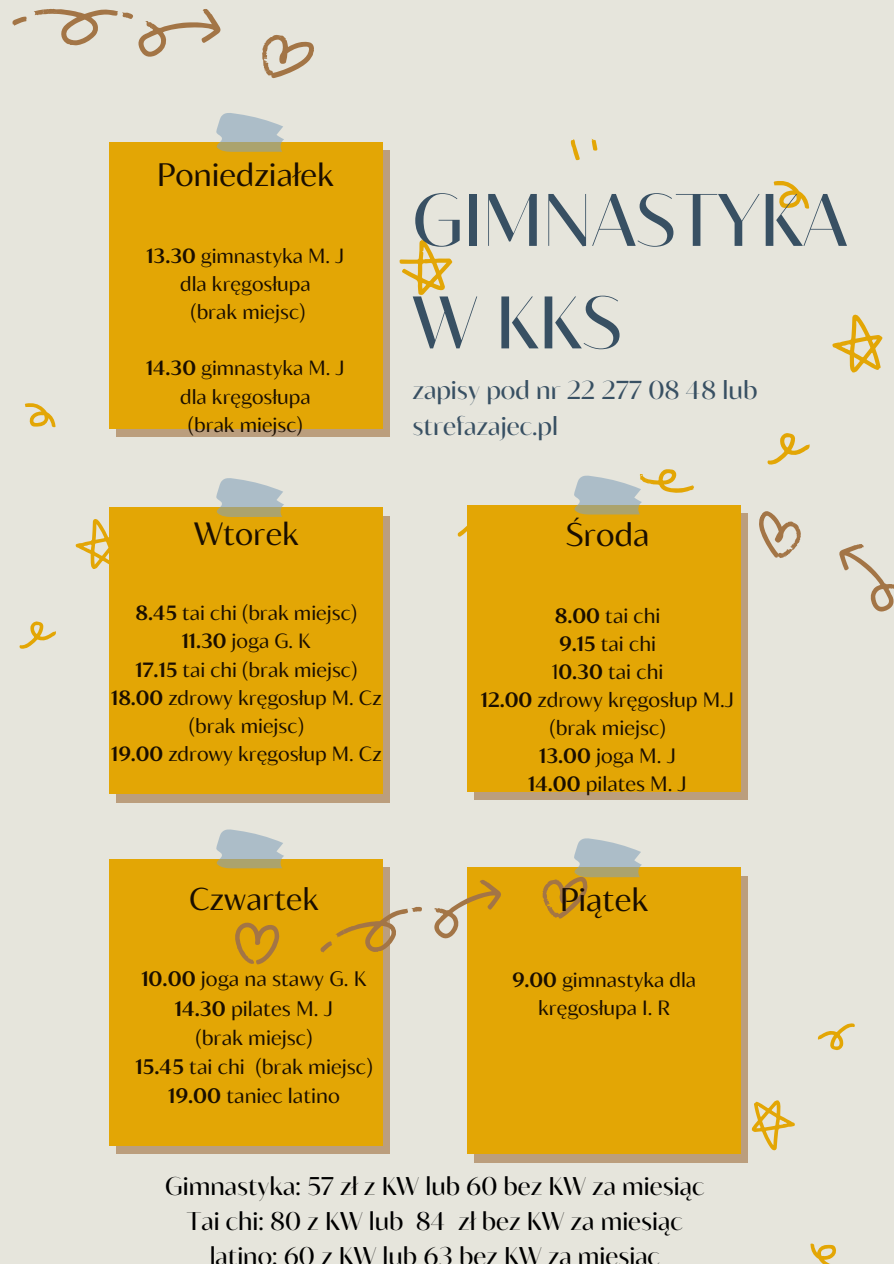
<style>
.page{position:relative;width:894px;height:1264px;background:#fff}
.page>*{position:absolute;margin:0;border:0;box-sizing:border-box;transform-origin:0 0}
.t1{font:73.8px/102.4px "Blacker Sans Display";color:#385063}
.t2{font:32.7px "Blacker Sans Text";color:#1a0e00}
.t3{font:32.55px "Blacker Sans Text";color:#1a0e00}
.t4{font:32.4px "Blacker Sans Text";color:#1a0e00}
.t5{font:32.1px "Blacker Sans Text";color:#1a0e00}
.t6{font:31.5px "Blacker Sans Text";color:#1a0e00}
.t7{font:25.8px/36px "Blacker Sans Display";color:#385063}
.t8{font:25.5px "Blacker Sans Display";color:#000}
.t9{font:21px "Blacker Sans Text";color:#1a0e00}
.t10{font:20.7px "Blacker Sans Text";color:#1a0e00}
.t11{font:20.55px/28.2px "Blacker Sans Text";color:#1a0e00;text-align:center}
.s1{font-weight:700}
</style>
<div class="page">
<div style="left:0;top:0;width:893px;height:1263px;background:#e6e5dc"></div>
<div style="left:473px;top:876px;width:274px;height:286px;background:linear-gradient(to right,#bb9e7d,#bb9e7d)"></div>
<div style="left:467px;top:867px;width:273px;height:287px;background:#e3a605"></div>
<svg style="left:473px;top:513px;width:274px;height:287px;background:#c09f6e"></svg>
<div style="left:467px;top:505px;width:273px;height:286px;background:#e3a605"></div>
<div style="left:116px;top:151px;width:274px;height:286px;background:#bb9e7d"></div>
<div style="left:109px;top:142px;width:274px;height:287px;background:#e3a605"></div>
<svg style="left:216px;top:113px;width:68px;height:39px"></svg>
<svg style="left:116px;top:867px;width:274px;height:286px;background:#bd9e74"></svg>
<div style="left:109px;top:858px;width:274px;height:287px;background:#e3a605"></div>
<svg style="left:215px;top:829px;width:69px;height:39px"></svg>
<div style="left:116px;top:516px;width:274px;height:286px;background:#bb9e7d"></div>
<div style="left:109px;top:507px;width:274px;height:287px;background:#e3a605"></div>
<svg style="left:216px;top:478px;width:68px;height:39px"></svg>
<svg style="left:320px;top:876px;width:181px;height:80px"></svg>
<svg style="left:235px;top:922px;width:45px;height:43px"></svg>
<svg style="left:542px;top:838px;width:99px;height:81px"></svg>
<svg style="left:12px;top:16px;width:15px;height:10px"></svg>
<svg style="left:34px;top:8px;width:187px;height:49px"></svg>
<svg style="left:262px;top:35px;width:52px;height:44px"></svg>
<svg style="left:832px;top:314px;width:50px;height:58px"></svg>
<svg style="left:773px;top:181px;width:36px;height:28px"></svg>
<svg style="left:570px;top:139px;width:9px;height:22px"></svg>
<svg style="left:574px;top:469px;width:120px;height:45px"></svg>
<svg style="left:457px;top:526px;width:10px;height:11px"></svg>
<svg style="left:767px;top:433px;width:43px;height:32px"></svg>
<svg style="left:399px;top:239px;width:53px;height:56px"></svg>
<svg style="left:591px;top:139px;width:6px;height:12px"></svg>
<svg style="left:839px;top:544px;width:54px;height:68px"></svg>
<svg style="left:746px;top:511px;width:55px;height:53px"></svg>
<svg style="left:76px;top:519px;width:33px;height:50px"></svg>
<svg style="left:24px;top:403px;width:32px;height:24px"></svg>
<svg style="left:19px;top:621px;width:37px;height:28px"></svg>
<svg style="left:751px;top:1100px;width:44px;height:51px"></svg>
<svg style="left:810px;top:1243px;width:26px;height:20px"></svg>
<svg style="left:817px;top:1023px;width:38px;height:28px"></svg>
<p class="t4" style="left:157px;top:154px;width:179px">Poniedziałek</p>
<p class="t11" style="left:146px;top:241px;width:199px"><span class="s1">13.30</span> gimnastyka M. J</p>
<p class="t11" style="left:180px;top:269px;width:132px">dla kręgosłupa</p>
<p class="t11" style="left:190px;top:297px;width:116px">(brak miejsc)</p>
<p class="t11" style="left:146px;top:353px;width:200px"><span class="s1">14.30</span> gimnastyka M. J</p>
<p class="t11" style="left:180px;top:381px;width:132px">dla kręgosłupa</p>
<p class="t11" style="left:188px;top:409px;width:116px">(brak miejsc)</p>
<p class="t5" style="left:194px;top:513px;width:107px">Wtorek</p>
<p class="t11" style="left:136px;top:598px;width:223px"><span class="s1">8.45</span> tai chi (brak miejsc)</p>
<p class="t11" style="left:182px;top:626px;width:130px"><span class="s1">11.30</span> joga G. K</p>
<p class="t11" style="left:135px;top:654px;width:223px"><span class="s1">17.15</span> tai chi (brak miejsc)</p>
<p class="t11" style="left:111px;top:682px;width:272px"><span class="s1">18.00</span> zdrowy kręgosłup M. Cz</p>
<p class="t11" style="left:189px;top:711px;width:117px">(brak miejsc)</p>
<p class="t11" style="left:111px;top:739px;width:272px"><span class="s1">19.00</span> zdrowy kręgosłup M. Cz</p>
<p class="t1" style="left:412px;top:166px;width:436px">GIMNASTYKA<br>W KKS</p>
<p class="t7" style="left:412px;top:371px;width:346px">zapisy pod nr 22 277 08 48 lub strefazajec.pl</p>
<p class="t2" style="left:565px;top:514px;width:85px">Środa</p>
<p class="t10" style="left:554px;top:602px;width:107px"><span class="s1">8.00</span> tai chi</p>
<p class="t10" style="left:559px;top:630px;width:98px"><span class="s1">9.15</span> tai chi</p>
<p class="t10" style="left:551px;top:658px;width:113px">1<span class="s1">0.30</span> tai chi</p>
<p class="t10" style="left:480px;top:686px;width:255px"><span class="s1">12.00</span> zdrowy kręgosłup M.J</p>
<p class="t10" style="left:549px;top:715px;width:118px">(brak miejsc)</p>
<p class="t10" style="left:539px;top:743px;width:138px"><span class="s1">13.00</span> joga M. J</p>
<p class="t10" style="left:528px;top:771px;width:160px"><span class="s1">14.00</span> pilates M. J</p>
<p class="t6" style="left:189px;top:879px;width:131px">Czwartek</p>
<p class="t9" style="left:141px;top:965px;width:227px"><span class="s1">10.00</span> joga na stawy G. K</p>
<p class="t9" style="left:175px;top:995px;width:160px"><span class="s1">14.30</span> pilates M. J</p>
<p class="t9" style="left:195px;top:1024px;width:119px">(brak miejsc)</p>
<p class="t9" style="left:135px;top:1053px;width:239px"><span class="s1">15.45</span> tai chi (brak miejsc)</p>
<p class="t9" style="left:168px;top:1082px;width:173px"><span class="s1">19.00</span> taniec latino</p>
<p class="t3" style="left:559px;top:879px;width:90px">Piątek</p>
<p class="t11" style="left:512px;top:965px;width:186px"><span class="s1">9.00</span> gimnastyka dla kręgosłupa I. R</p>
<p class="t8" style="left:165px;top:1170px;width:540px">Gimnastyka: 57 zł z KW lub 60 bez KW za miesiąc</p>
<p class="t8" style="left:187px;top:1205px;width:497px">Tai chi: 80 z KW lub 84 zł bez KW za miesiąc</p>
<p class="t8" style="left:209px;top:1240px;width:451px">latino: 60 z KW lub 63 bez KW za miesiąc</p>
</div>
